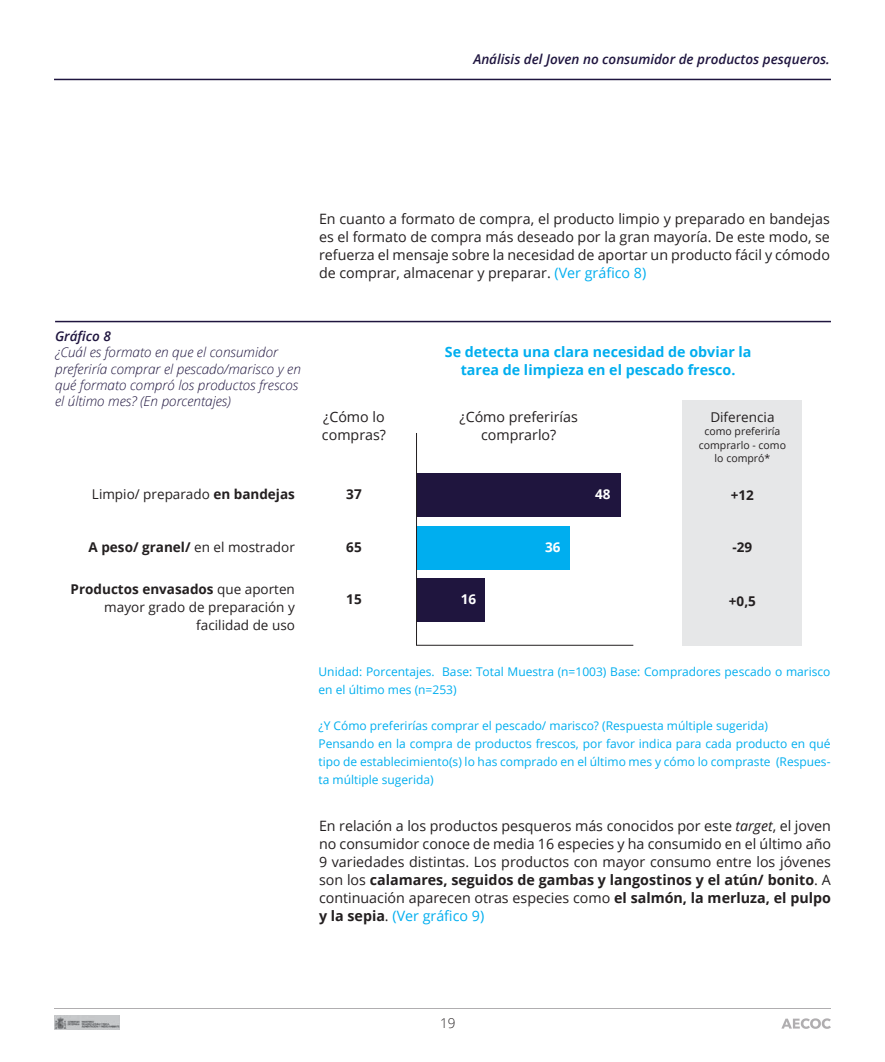
<style>
.page{position:relative;width:885px;height:1062px;background:#fff}
.page>*{position:absolute;margin:0;border:0;box-sizing:border-box;transform-origin:0 0}
.t1{font:14.25px/18px "Open Sans";color:#231f20;text-align:justify}
.t2{font:700 14.25px/18px "Open Sans";color:#00aeef;text-align:center}
.t3{font:italic 300 13.5px/16.2px "Open Sans";color:#1f153f}
.t4{font:13.5px/18px "Open Sans";color:#231f20;text-align:right}
.t5{font:italic 600 13.5px "Open Sans";color:#1f153f}
.t6{font:700 13.5px "Open Sans";color:#231f20}
.t7{font:700 13.5px "Open Sans";color:#fff}
.t8{font:300 13.5px "Open Sans";color:#231f20}
.t9{font:12px/18px "Open Sans";color:#00aeef}
.t10{font:10.5px/13.5px "Open Sans";color:#231f20;text-align:center}
.s1{color:#00aeef}
.s2{font-weight:700}
.s3{font-weight:400}
.s4{font-style:italic}
</style>
<div class="page">
<hr style="left:54px;top:1007px;width:776px;height:1px;background:#b0aeb0">
<svg style="left:781px;top:1018px;width:49px;height:10px"></svg>
<img style="left:54px;top:1015px;width:65px;height:14px">
<hr style="left:54px;top:79px;width:776px;height:1px;background:#1f153f">
<hr style="left:55px;top:321px;width:775px;height:1px;background:#1f153f">
<svg style="left:416px;top:433px;width:217px;height:212px"></svg>
<div style="left:682px;top:400px;width:119px;height:245px;background:#e6e7e8"></div>
<p class="t5" style="left:473px;top:50px;width:358px">Análisis del Joven no consumidor de productos pesqueros.</p>
<p class="t1" style="left:319px;top:209px;width:512px">En cuanto a formato de compra, el producto limpio y preparado en bandejas es el formato de compra más deseado por la gran mayoría. De este modo, se refuerza el mensaje sobre la necesidad de aportar un producto fácil y cómodo de comprar, almacenar y preparar. <span class="s1">(Ver gráfico 8)</span></p>
<p class="t5" style="left:55px;top:326px;width:57px">Gráfico 8</p>
<p class="t3" style="left:55px;top:344px;width:247px">¿Cuál es formato en que el consumidor preferiría comprar el pescado/marisco y en qué formato compró los productos frescos el último mes? (En porcentajes)</p>
<p class="t1" style="left:322px;top:408px;width:66px">¿Cómo lo compras?</p>
<p class="t2" style="left:445px;top:342px;width:308px">Se detecta una clara necesidad de obviar la tarea de limpieza en el pescado fresco.</p>
<p class="t1" style="left:459px;top:408px;width:120px;text-align:center">¿Cómo preferirías comprarlo?</p>
<p class="t4" style="left:710px;top:407px;width:66px">Diferencia</p>
<p class="t10" style="left:698px;top:424px;width:89px">como preferiría comprarlo - como lo compró*</p>
<p class="t4" style="left:92px;top:485px;width:204px">Limpio/ preparado <span class="s2">en bandejas</span></p>
<p class="t7" style="left:595px;top:484px;width:17px">48</p>
<p class="t6" style="left:346px;top:484px;width:17px">37</p>
<p class="t6" style="left:730px;top:486px;width:25px">+12</p>
<p class="t6" style="left:89px;top:538px;width:208px">A peso/ granel/ <span class="s3">en el mostrador</span></p>
<p class="t6" style="left:346px;top:538px;width:17px">65</p>
<p class="t7" style="left:545px;top:538px;width:17px">36</p>
<p class="t6" style="left:732px;top:538px;width:21px">-29</p>
<p class="t4" style="left:71px;top:580px;width:226px"><span class="s2">Productos envasados</span> que aporten mayor grado de preparación y facilidad de uso</p>
<p class="t6" style="left:346px;top:590px;width:17px">15</p>
<p class="t7" style="left:460px;top:590px;width:17px">16</p>
<p class="t6" style="left:728px;top:591px;width:29px">+0,5</p>
<p class="t9" style="left:318px;top:662px;width:513px">Unidad: Porcentajes. Base: Total Muestra (n=1003) Base: Compradores pescado o marisco en el último mes (n=253)</p>
<p class="t9" style="left:318px;top:716px;width:513px">¿Y Cómo preferirías comprar el pescado/ marisco? (Respuesta múltiple sugerida)<br>Pensando en la compra de productos frescos, por favor indica para cada producto en qué tipo de establecimiento(s) lo has comprado en el último mes y cómo lo compraste (Respues&shy;ta múltiple sugerida)</p>
<p class="t1" style="left:319px;top:816px;width:513px">En relación a los productos pesqueros más conocidos por este <span class="s4">target</span>, el joven no consumidor conoce de media 16 especies y ha consumido en el último año 9 variedades distintas. Los productos con mayor consumo entre los jóvenes son los <span class="s2">calamares, seguidos de gambas y langostinos y el atún/ bonito</span>. A continuación aparecen otras especies como <span class="s2">el salmón, la merluza, el pulpo y la sepia</span>. <span class="s1">(Ver gráfico 9)</span></p>
<p class="t8" style="left:440px;top:1013px;width:17px">19</p>
</div>
